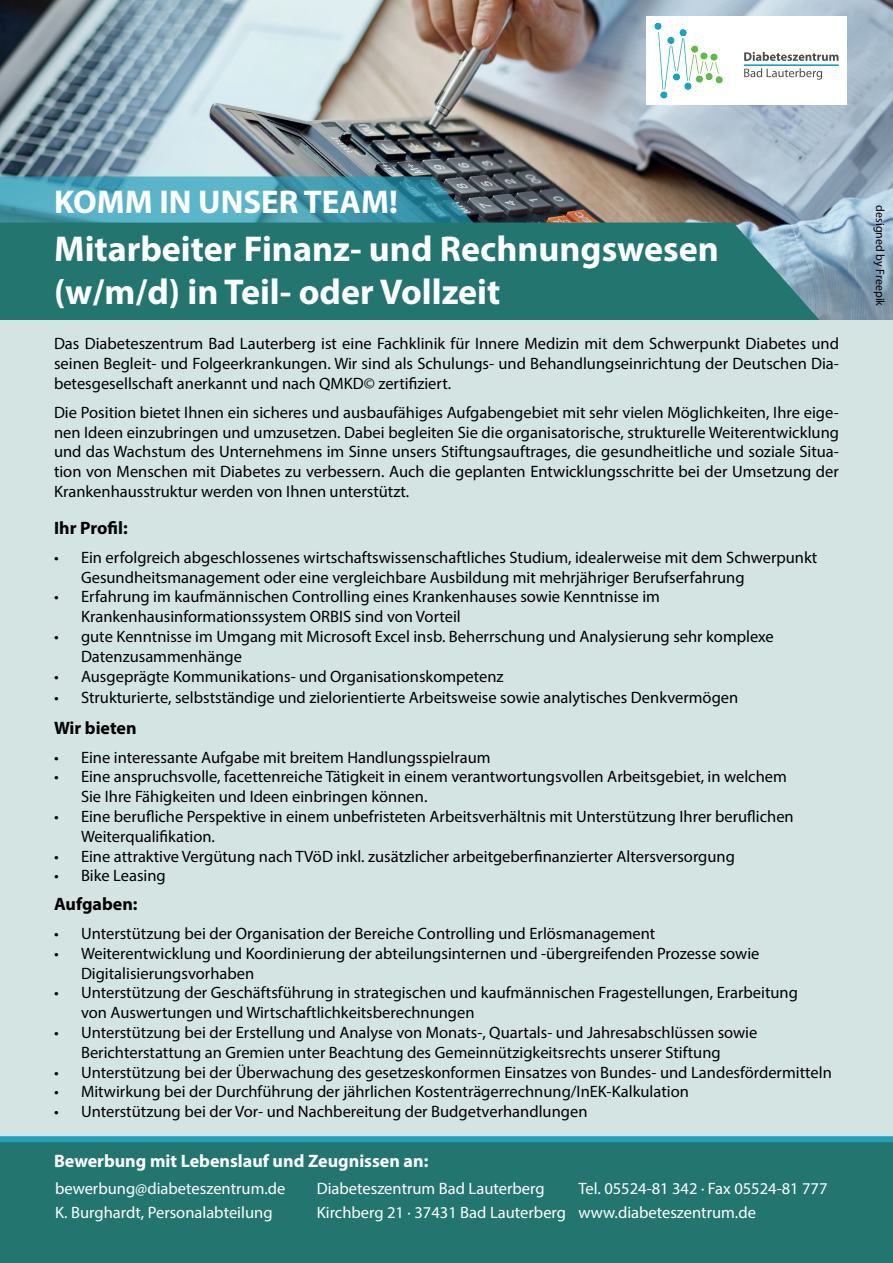
<style>
.page{position:relative;width:893px;height:1263px;background:#fff}
.page>*{position:absolute;margin:0;border:0;box-sizing:border-box;transform-origin:0 0}
.t1{font:700 36px/43.2px "Myriad Pro";color:#fff}
.t2{font:700 33px "Myriad Pro";color:#fff}
.t3{font:700 18px "Myriad Pro";color:#fff}
.t4{font:700 18px "Myriad Pro";color:#000001}
.t5{font:16.5px/19.8px "Myriad Pro";color:#000001}
.t6{font:16.5px/24px "Myriad Pro";color:#fff}
.t7{font:12px "Myriad Pro";color:#000001}
</style>
<div class="page">
<img style="left:0;top:0;width:893px;height:321px">
<svg style="left:0;top:176px;width:485px;height:47px;background:#499db0"></svg>
<div style="left:0;top:223px;width:823px;height:98px;background:#237670"></div>
<div style="left:0;top:321px;width:893px;height:846px;background:#d3e4e2"></div>
<div style="left:646px;top:16px;width:200px;height:89px;background:#fff"></div>
<svg style="left:744px;top:52px;width:95px;height:28px"></svg>
<svg style="left:654px;top:22px;width:69px;height:77px"></svg>
<div style="left:0;top:1136px;width:893px;height:127px;background:#237670"></div>
<h2 class="t2" style="left:54px;top:180px;width:345px">KOMM IN UNSER TEAM!</h2>
<h1 class="t1" style="left:54px;top:226px;width:666px">Mitarbeiter Finanz- und Rechnungswesen (w/m/d) in Teil- oder Vollzeit</h1>
<p class="t5" style="left:54px;top:334px;width:786px;text-align:justify">Das Diabeteszentrum Bad Lauterberg ist eine Fachklinik für Innere Medizin mit dem Schwerpunkt Diabetes und seinen Begleit- und Folgeerkrankungen. Wir sind als Schulungs- und Behandlungseinrichtung der Deutschen Dia&shy;betesgesellschaft anerkannt und nach QMKD© zertifiziert.</p>
<p class="t5" style="left:54px;top:402px;width:786px;text-align:justify">Die Position bietet Ihnen ein sicheres und ausbaufähiges Aufgabengebiet mit sehr vielen Möglichkeiten, Ihre eige&shy;nen Ideen einzubringen und umzusetzen. Dabei begleiten Sie die organisatorische, strukturelle Weiterentwicklung und das Wachstum des Unternehmens im Sinne unsers Stiftungsauftrages, die gesundheitliche und soziale Situa&shy;tion von Menschen mit Diabetes zu verbessern. Auch die geplanten Entwicklungsschritte bei der Umsetzung der Krankenhausstruktur werden von Ihnen unterstützt.</p>
<p class="t4" style="left:54px;top:516px;width:75px">Ihr Profil:</p>
<p class="t5" style="left:81px;top:547px;width:738px;text-indent:-27px">• Ein erfolgreich abgeschlossenes wirtschaftswissenschaftliches Studium, idealerweise mit dem Schwerpunkt<br>Gesundheitsmanagement oder eine vergleichbare Ausbildung mit mehrjähriger Berufserfahrung</p>
<p class="t5" style="left:81px;top:587px;width:580px;text-indent:-27px">• Erfahrung im kaufmännischen Controlling eines Krankenhauses sowie Kenntnisse im<br>Krankenhausinformationssystem ORBIS sind von Vorteil</p>
<p class="t5" style="left:81px;top:626px;width:694px;text-indent:-27px">• gute Kenntnisse im Umgang mit Microsoft Excel insb. Beherrschung und Analysierung sehr komplexe<br>Datenzusammenhänge</p>
<p class="t5" style="left:54px;top:666px;width:451px">• Ausgeprägte Kommunikations- und Organisationskompetenz</p>
<p class="t5" style="left:54px;top:687px;width:686px">• Strukturierte, selbstständige und zielorientierte Arbeitsweise sowie analytisches Denkvermögen</p>
<p class="t4" style="left:54px;top:716px;width:84px">Wir bieten</p>
<p class="t5" style="left:54px;top:747px;width:438px">• Eine interessante Aufgabe mit breitem Handlungsspielraum</p>
<p class="t5" style="left:81px;top:767px;width:707px;text-indent:-27px">• Eine anspruchsvolle, facettenreiche Tätigkeit in einem verantwortungsvollen Arbeitsgebiet, in welchem<br>Sie Ihre Fähigkeiten und Ideen einbringen können.</p>
<p class="t5" style="left:81px;top:806px;width:714px;text-indent:-27px">• Eine berufliche Perspektive in einem unbefristeten Arbeitsverhältnis mit Unterstützung Ihrer beruflichen<br>Weiterqualifikation.</p>
<p class="t5" style="left:54px;top:846px;width:682px">• Eine attraktive Vergütung nach TVöD inkl. zusätzlicher arbeitgeberfinanzierter Altersversorgung</p>
<p class="t5" style="left:54px;top:866px;width:113px">• Bike Leasing</p>
<p class="t4" style="left:54px;top:892px;width:85px">Aufgaben:</p>
<p class="t5" style="left:54px;top:923px;width:603px">• Unterstützung bei der Organisation der Bereiche Controlling und Erlösmanagement</p>
<p class="t5" style="left:81px;top:943px;width:680px;text-indent:-27px">• Weiterentwicklung und Koordinierung der abteilungsinternen und -übergreifenden Prozesse sowie<br>Digitalisierungsvorhaben</p>
<p class="t5" style="left:81px;top:983px;width:718px;text-indent:-27px">• Unterstützung der Geschäftsführung in strategischen und kaufmännischen Fragestellungen, Erarbeitung von Auswertungen und Wirtschaftlichkeitsberechnungen</p>
<p class="t5" style="left:54px;top:1022px;width:705px;text-align:center">• Unterstützung bei der Erstellung und Analyse von Monats-, Quartals- und Jahresabschlüssen sowie<br>Berichterstattung an Gremien unter Beachtung des Gemeinnützigkeitsrechts unserer Stiftung</p>
<p class="t5" style="left:54px;top:1062px;width:779px">• Unterstützung bei der Überwachung des gesetzeskonformen Einsatzes von Bundes- und Landesfördermitteln</p>
<p class="t5" style="left:54px;top:1082px;width:636px">• Mitwirkung bei der Durchführung der jährlichen Kostenträgerrechnung/InEK-Kalkulation</p>
<p class="t5" style="left:54px;top:1101px;width:535px">• Unterstützung bei der Vor- und Nachbereitung der Budgetverhandlungen</p>
<p class="t3" style="left:54px;top:1149px;width:376px">Bewerbung mit Lebenslauf und Zeugnissen an:</p>
<p class="t6" style="left:55px;top:1177px;width:232px">bewerbung@diabeteszentrum.de<br>K. Burghardt, Personalabteilung</p>
<p class="t6" style="left:317px;top:1177px;width:251px">Diabeteszentrum Bad Lauterberg<br>Kirchberg 21 ∙ 37431 Bad Lauterberg</p>
<p class="t6" style="left:578px;top:1177px;width:251px">Tel. 05524-81 342 ∙ Fax 05524-81 777 www.diabeteszentrum.de</p>
<p class="t7" style="left:887px;top:205px;width:102px;rotate:90deg">designed by Freepik</p>
</div>
